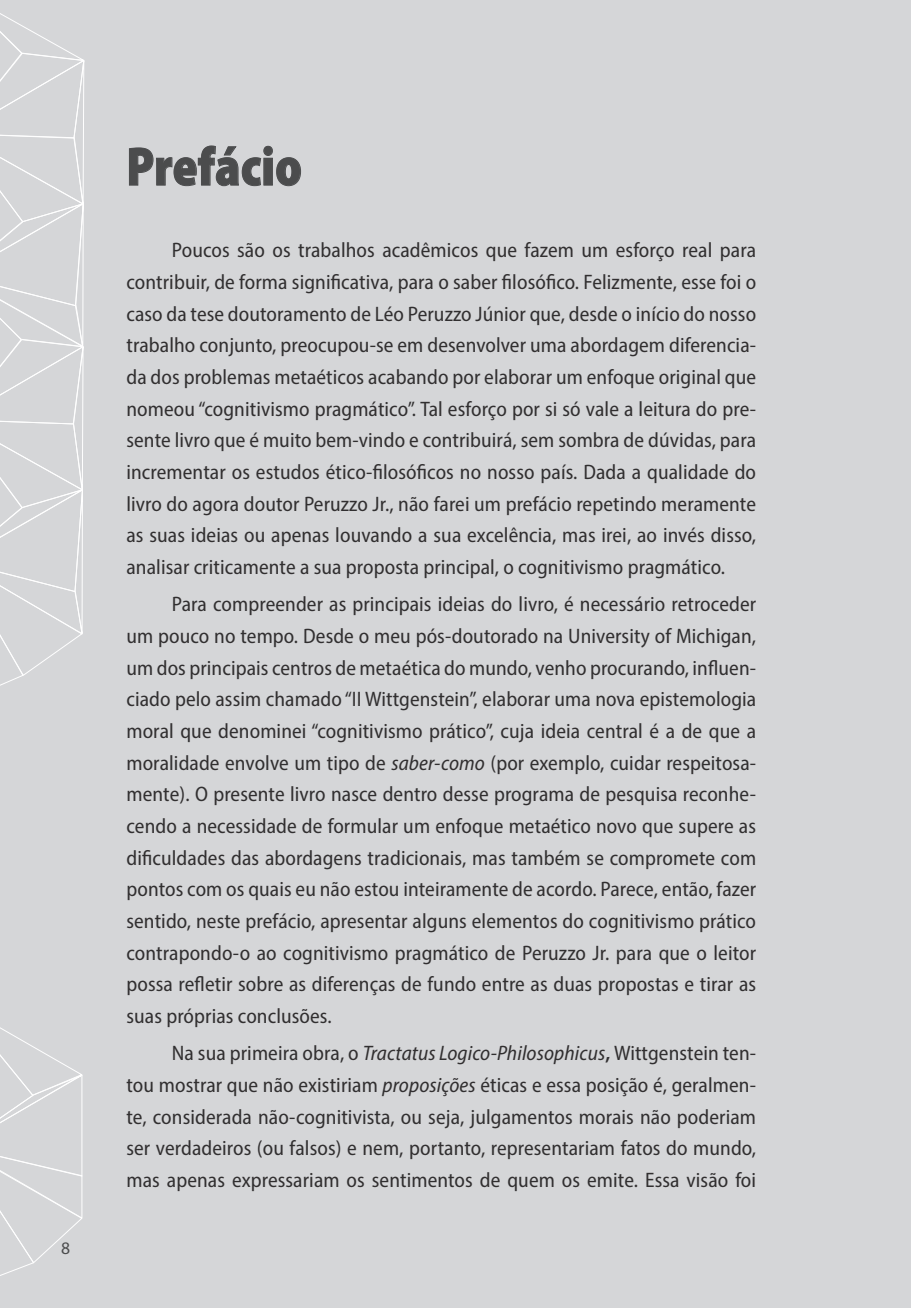
<style>
.page{position:relative;width:911px;height:1308px;background:#fff}
.page>*{position:absolute;margin:0;border:0;box-sizing:border-box;transform-origin:0 0}
.t1{font:900 semi-condensed 54.8px "Myriad Pro";letter-spacing:.005em;color:#4b4c4d;scale:.89 1}
.t2{font:semi-condensed 21px/31.6px "Myriad Pro";letter-spacing:.005em;color:#312f30;text-align:justify}
.t3{font:17.6px "Myriad Pro";color:#4b4c4d}
.s1{font-style:italic}
.s2{font-weight:600}
</style>
<div class="page">
<hr style="left:910px;top:0;width:1px;height:1307px;background:#d5d6d8">
<div style="left:0;top:0;width:909px;height:1307px;background:#d5d6d8"></div>
<svg style="left:129px;top:145px;width:172px;height:41px"></svg>
<svg style="left:0;top:1027px;width:83px;height:249px"></svg>
<svg style="left:0;top:13px;width:85px;height:673px"></svg>
<p class="t3" style="left:61px;top:1236px;width:11px">8</p>
<h1 class="t1" style="left:126px;top:130px;width:199px">Prefácio</h1>
<p class="t2" style="left:126px;top:234px;width:631px;text-indent:45px">Poucos são os trabalhos acadêmicos que fazem um esforço real para contribuir, de forma significativa, para o saber filosófico. Felizmente, esse foi o caso da tese doutoramento de Léo Peruzzo Júnior que, desde o início do nosso trabalho conjunto, preocupou-se em desenvolver uma abordagem diferencia&shy;da dos problemas metaéticos acabando por elaborar um enfoque original que nomeou “cognitivismo pragmático”. Tal esforço por si só vale a leitura do pre&shy;sente livro que é muito bem-vindo e contribuirá, sem sombra de dúvidas, para incrementar os estudos ético-filosóficos no nosso país. Dada a qualidade do livro do agora doutor Peruzzo Jr., não farei um prefácio repetindo meramente as suas ideias ou apenas louvando a sua excelência, mas irei, ao invés disso, analisar criticamente a sua proposta principal, o cognitivismo pragmático.</p>
<p class="t2" style="left:126px;top:588px;width:631px;text-indent:45px">Para compreender as principais ideias do livro, é necessário retroceder um pouco no tempo. Desde o meu pós-doutorado na University of Michigan, um dos principais centros de metaética do mundo, venho procurando, influen&shy;ciado pelo assim chamado “II Wittgenstein”, elaborar uma nova epistemologia moral que denominei “cognitivismo prático”, cuja ideia central é a de que a moralidade envolve um tipo de <span class="s1">saber-como</span> (por exemplo, cuidar respeitosa&shy;mente). O presente livro nasce dentro desse programa de pesquisa reconhe&shy;cendo a necessidade de formular um enfoque metaético novo que supere as dificuldades das abordagens tradicionais, mas também se compromete com pontos com os quais eu não estou inteiramente de acordo. Parece, então, fazer sentido, neste prefácio, apresentar alguns elementos do cognitivismo prático contrapondo-o ao cognitivismo pragmático de Peruzzo Jr. para que o leitor possa refletir sobre as diferenças de fundo entre as duas propostas e tirar as suas próprias conclusões.</p>
<p class="t2" style="left:126px;top:1037px;width:631px;text-indent:45px">Na sua primeira obra, o <span class="s1">Tractatus Logico-Philosophicus</span><span class="s2">,</span> Wittgenstein ten&shy;tou mostrar que não existiriam <span class="s1">proposições</span> éticas e essa posição é, geralmen&shy;te, considerada não-cognitivista, ou seja, julgamentos morais não poderiam ser verdadeiros (ou falsos) e nem, portanto, representariam fatos do mundo, mas apenas expressariam os sentimentos de quem os emite. Essa visão foi</p>
</div>
